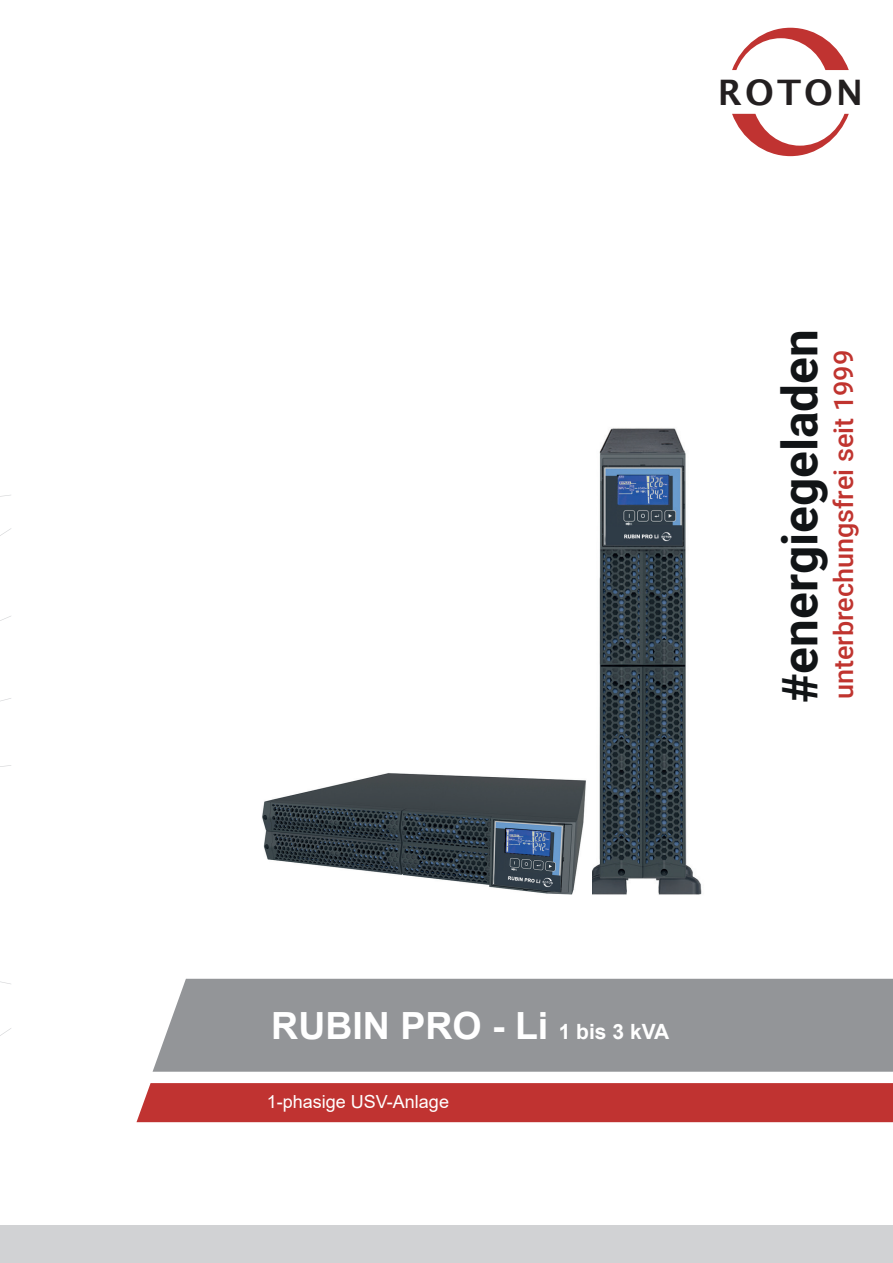
<style>
.page{position:relative;width:893px;height:1263px;background:#fff}
.page>*{position:absolute;margin:0;border:0;box-sizing:border-box;transform-origin:0 0}
.t1{font:700 49.5px "Roboto";color:#111416}
.t2{font:700 37.5px "Arial";color:#fff}
.t3{font:600 34.95px "Lucida Sans";letter-spacing:.09em;color:#231f20}
.t4{font:500 27px "Roboto";color:#c0342f}
.t5{font:18px "Arial";color:#fff}
.s1{font-size:21px}
</style>
<div class="page">
<svg style="left:0;top:495px;width:11px;height:541px"></svg>
<div style="left:0;top:1226px;width:893px;height:37px;background:#d1d2d4"></div>
<svg style="left:732px;top:28px;width:117px;height:42px"></svg>
<svg style="left:732px;top:114px;width:117px;height:42px"></svg>
<div style="left:153px;top:979px;width:740px;height:93px;background:#939598"></div>
<div style="left:136px;top:1083px;width:757px;height:39px;background:#c03331"></div>
<img style="left:592px;top:428px;width:110px;height:467px">
<img style="left:262px;top:773px;width:324px;height:122px">
<p class="t3" style="left:718px;top:72px;width:147px">ROTON</p>
<p class="t1" style="left:765px;top:703px;width:375px;rotate:-90deg">#energiegeladen</p>
<p class="t4" style="left:825px;top:699px;width:351px;rotate:-90deg">unterbrechungsfrei seit 1999</p>
<p class="t2" style="left:271px;top:1000px;width:399px">RUBIN PRO - Li <span class="s1">1 bis 3 kVA</span></p>
<p class="t5" style="left:267px;top:1089px;width:184px">1-phasige USV-Anlage</p>
</div>
